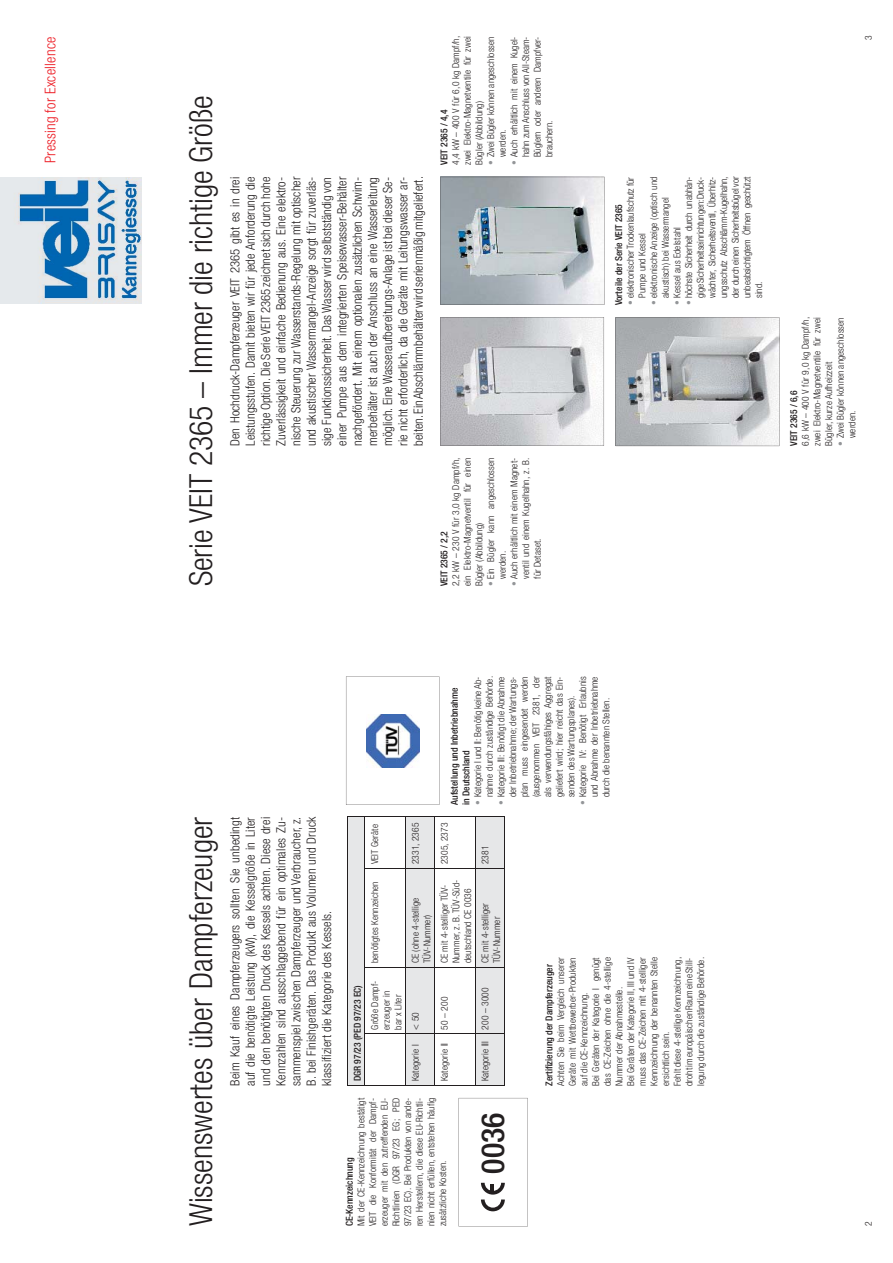
<style>
.page{position:relative;width:893px;height:1263px;background:#fff}
.page>*{position:absolute;margin:0;border:0;box-sizing:border-box;transform-origin:0 0}
.t1{font:300 condensed 31.8px "Helvetica Neue LT";color:#231f20}
.t2{font:500 condensed 31.8px "Helvetica Neue LT";color:#231f20}
.t3{font:300 condensed 14.85px "Helvetica Neue LT";letter-spacing:.02em;color:#ed1c24}
.t4{font:300 condensed 12.75px/15.3px "Helvetica Neue LT";color:#231f20;text-align:justify}
.t5{font:300 condensed 9.6px/11.7px "Helvetica Neue LT";letter-spacing:.01em;color:#231f20}
.t6{font:500 condensed 9.6px/11.7px "Helvetica Neue LT";color:#231f20}
.s1{color:#939598}
</style>
<div class="page">
<img style="left:0;top:178px;width:142px;height:126px">
<svg style="left:615px;top:317px;width:164px;height:129px;background:#babdc0"></svg>
<svg style="left:440px;top:177px;width:164px;height:128px;background:#b3bbc0"></svg>
<svg style="left:440px;top:317px;width:164px;height:129px;background:#cacbcf"></svg>
<svg style="left:347px;top:817px;width:157px;height:269px"></svg>
<hr style="left:504px;top:817px;width:1px;height:269px;background:#231f20">
<svg style="left:346px;top:676px;width:93px;height:129px"></svg>
<img style="left:366px;top:714px;width:53px;height:53px">
<svg style="left:458px;top:1098px;width:69px;height:128px"></svg>
<h2 class="t3" style="left:45px;top:163px;width:128px;rotate:-90deg">Pressing for Excellence</h2>
<p class="t5" style="left:863px;top:40px;width:6px;rotate:-90deg">3</p>
<p class="t5" style="left:450px;top:165px;width:130px;text-align:justify;rotate:-90deg">4,4 kW – 400 V für 6,0 kg Dampf/h, zwei Elektro-Magnetventile für zwei Bügler (Abbildung)</p>
<p class="t5" style="left:485px;top:157px;width:122px;text-indent:-8px;rotate:-90deg"><span class="s1">•</span> Zwei Bügler können angeschlossen werden.</p>
<p class="t5" style="left:509px;top:157px;width:122px;text-align:justify;text-indent:-8px;rotate:-90deg"><span class="s1">•</span> Auch erhältlich mit einem Kugel&shy;hahn zum Anschluss von All-Steam-Büglern oder anderen Dampfver&shy;brauchern.</p>
<h1 class="t1" style="left:189px;top:586px;width:492px;rotate:-90deg">Serie VEIT 2365 – Immer die richtige Größe</h1>
<p class="t6" style="left:439px;top:165px;width:57px;rotate:-90deg">VEIT 2365 / 4,4</p>
<p class="t5" style="left:683px;top:298px;width:123px;text-align:justify;text-indent:-8px;rotate:-90deg"><span class="s1">•</span> höchste Sicherheit durch unabhän - g ige Sicherheitseinrichtungen: Druck - wächter, Sicherheits ventil, Über hit z&shy;ungsschutz Abschlämm-Kugelhahn, der durch einen Sicherheitsbügel vor unbeabsichtigtem Öffnen geschützt sind.</p>
<p class="t4" style="left:228px;top:446px;width:271px;rotate:-90deg">Den Hochdruck-Dampferzeuger VEIT 2365 gibt es in drei Leistungsstufen. Damit bieten wir für jede Anforderung die richtige Option. Die Serie VEIT 2365 zeichnet sich durch hohe Zuverlässigkeit und einfache Bedienung aus. Eine elektro&shy;nische Steuerung zur Wasserstands-Regelung mit optischer und akustischer Wassermangel-Anzeige sorgt für zuverläs&shy;sige Funktionssicherheit. Das Wasser wird selbstständig von einer Pumpe aus dem integrierten Speisewasser-Behälter nachgefördert. Mit einem optionalen zusätzlichen Schwim&shy;merbehälter ist auch der Anschluss an eine Wasserleitung möglich. Eine Wasseraufbereitungs-Anlage ist bei dieser Se&shy;rie nicht erforderlich, da die Geräte mit Leitungswasser ar&shy;beiten. Ein Abschlämmbehälter wird serienmäßig mitgeliefert.</p>
<p class="t5" style="left:625px;top:298px;width:122px;text-indent:-8px;rotate:-90deg"><span class="s1">•</span> elektronischer Trockenlaufschutz für<br>Pumpe und Kessel</p>
<p class="t5" style="left:648px;top:298px;width:122px;text-indent:-8px;rotate:-90deg"><span class="s1">•</span> elektronische Anzeige (optisch und akustisch) bei Wassermangel</p>
<p class="t6" style="left:613px;top:305px;width:103px;rotate:-90deg">Vorteile der Serie VEIT 2365</p>
<p class="t5" style="left:672px;top:305px;width:80px;rotate:-90deg"><span class="s1">•</span> Kessel aus Edelstahl</p>
<p class="t5" style="left:800px;top:446px;width:130px;text-align:justify;rotate:-90deg">6,6 kW – 400 V für 9,0 kg Dampf/h, zwei Elektro-Magnetventile für zwei Bügler, kurze Aufheizzeit</p>
<p class="t5" style="left:835px;top:438px;width:122px;text-indent:-8px;rotate:-90deg"><span class="s1">•</span> Zwei Bügler können angeschlossen werden.</p>
<p class="t6" style="left:788px;top:446px;width:57px;rotate:-90deg">VEIT 2365 / 6,6</p>
<p class="t5" style="left:450px;top:586px;width:130px;text-align:justify;rotate:-90deg">2,2 kW – 230 V für 3,0 kg Dampf/h, ein Elektro-Magnetventil für einen Bügler (Abbildung)</p>
<p class="t5" style="left:485px;top:579px;width:122px;text-indent:-8px;rotate:-90deg"><span class="s1">•</span> Ein Bügler kann angeschlossen werden.</p>
<p class="t5" style="left:509px;top:579px;width:123px;text-align:justify;text-indent:-8px;rotate:-90deg"><span class="s1">•</span> Auch erhältlich mit einem Magnet&shy;ventil und einem Kugelhahn, z. B. für Detaset.</p>
<p class="t6" style="left:439px;top:586px;width:57px;rotate:-90deg">VEIT 2365 / 2,2</p>
<h1 class="t1" style="left:189px;top:1226px;width:411px;rotate:-90deg">Wissenswertes über Dampferzeuger</h1>
<p class="t4" style="left:228px;top:1086px;width:271px;rotate:-90deg">Beim Kauf eines Dampferzeugers sollten Sie unbedingt auf die benötigte Leistung (kW), die Kesselgröße in Liter und den benötigten Druck des Kessels achten. Diese drei Kennzahlen sind ausschlaggebend für ein optimales Zu&shy;sammenspiel zwischen Dampferzeuger und Verbraucher, z.<br>B. bei Finishgeräten. Das Produkt aus Volumen und Druck klassifiziert die Kategorie des Kessels.</p>
<p class="t5" style="left:369px;top:864px;width:42px;rotate:-90deg">VEIT Geräte</p>
<p class="t5" style="left:369px;top:963px;width:83px;rotate:-90deg">benötigtes Kennzeichen</p>
<p class="t6" style="left:352px;top:1081px;width:98px;rotate:-90deg">DGR 97/23 (PED 97/23 EC)</p>
<p class="t5" style="left:369px;top:1030px;width:50px;rotate:-90deg">Größe Dampf - er zeuger in bar x Liter</p>
<p class="t5" style="left:410px;top:864px;width:43px;rotate:-90deg">2331, 2365</p>
<p class="t6" style="left:449px;top:805px;width:119px;rotate:-90deg">Aufstellung und Inbetriebnahme in Deutschland</p>
<p class="t5" style="left:472px;top:805px;width:130px;text-align:right;rotate:-90deg"><span class="s1">•</span> Kategorie I und II: Benötig keine Ab&shy;nahme durch zuständige Behörde.</p>
<p class="t5" style="left:496px;top:797px;width:122px;text-align:justify;text-indent:-8px;rotate:-90deg"><span class="s1">•</span> Kategorie III: Benötigt die Abnahme der Inbetriebnahme; der Wartungs&shy;plan muss eingesendet werden (ausgenommen VEIT 2381, der als verwendungsfähiges Aggregat geliefert wird; hier reicht das Ein&shy;senden des Wartungsplanes).</p>
<p class="t5" style="left:577px;top:797px;width:122px;text-align:justify;text-indent:-8px;rotate:-90deg"><span class="s1">•</span> Kategorie IV: Benötigt Erlaubnis und Abnahme der Inbetriebnahme durch die benannten Stellen.</p>
<p class="t5" style="left:439px;top:864px;width:43px;rotate:-90deg">2305, 2373</p>
<p class="t5" style="left:480px;top:864px;width:20px;rotate:-90deg">2381</p>
<p class="t5" style="left:439px;top:963px;width:85px;rotate:-90deg">CE mit 4-stelliger TÜV-<br>Nummer, z. B. TÜV-Süd&shy;deutschland CE 0036</p>
<p class="t5" style="left:410px;top:963px;width:67px;rotate:-90deg">CE (ohne 4-stellige<br>TÜV-Nummer)</p>
<p class="t5" style="left:410px;top:1030px;width:19px;rotate:-90deg">&lt; 50</p>
<p class="t5" style="left:410px;top:1081px;width:38px;rotate:-90deg">Kategorie I</p>
<p class="t5" style="left:439px;top:1030px;width:34px;rotate:-90deg">50 – 200</p>
<p class="t5" style="left:439px;top:1081px;width:40px;rotate:-90deg">Kategorie II</p>
<p class="t5" style="left:480px;top:963px;width:62px;rotate:-90deg">CE mit 4-stelliger<br>TÜV-Nummer</p>
<p class="t5" style="left:480px;top:1081px;width:96px;rotate:-90deg">Kategorie III 200 – 3000</p>
<p class="t6" style="left:544px;top:1086px;width:123px;rotate:-90deg">Zertifizierung der Dampferzeuger</p>
<p class="t5" style="left:555px;top:1086px;width:130px;rotate:-90deg">Achten Sie beim Vergleich unserer Geräte mit Wettbewerber-Produkten auf die CE-Kennzeichnung.<br>Bei Geräten der Kategorie I genügt das CE-Zeichen ohne die 4-stellige Nummer der Abnahmestelle.<br>Bei Geräten der Kategorie II, III und IV muss das CE-Zeichen mit 4-stelliger Kennzeichnung der benannten Stelle ersichtlich sein.<br>Fehlt diese 4-stellige Kennzeichnung, droht im europäischen Raum eine Still&shy;legung durch die zuständige Behörde.</p>
<p class="t5" style="left:356px;top:1226px;width:130px;text-align:justify;rotate:-90deg">Mit der CE-Kennzeichnung bestätigt VEIT die Konformität der Dampf&shy;erzeuger mit den zutreffenden EU-Richtlinien (DGR 97/23 EG; PED 97/23 EC). Bei Produkten von ande&shy;ren Herstellern, die diese EU-Richtli&shy;nien nicht erfüllen, entstehen häufig zusätzliche Kosten.</p>
<p class="t6" style="left:344px;top:1226px;width:70px;rotate:-90deg">CE-Kennzeichnung</p>
<h1 class="t2" style="left:481px;top:1174px;width:63px;rotate:-90deg">0036</h1>
<p class="t5" style="left:863px;top:1226px;width:6px;rotate:-90deg">2</p>
</div>
